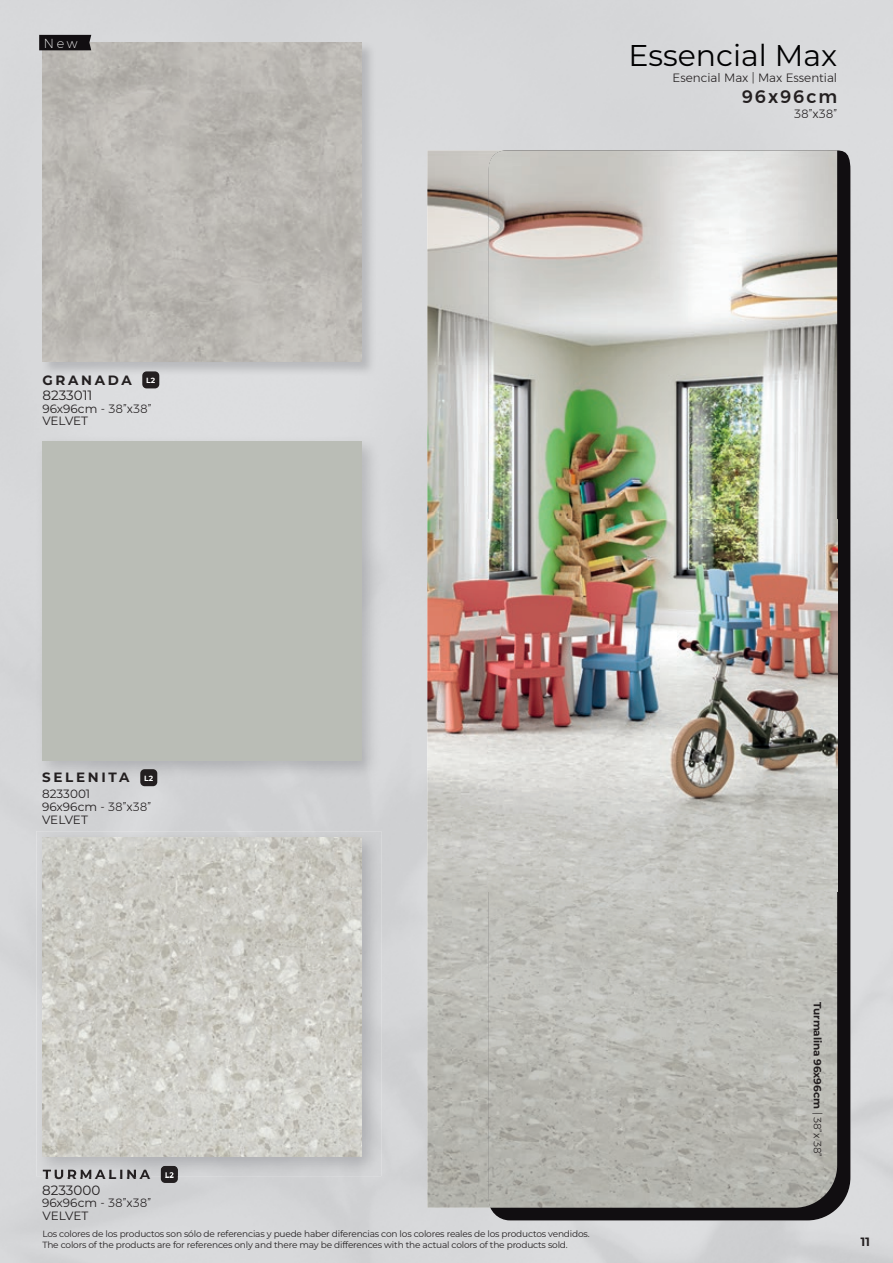
<style>
.page{position:relative;width:893px;height:1263px;background:#d7d8da}
.page>*{position:absolute;margin:0;border:0;box-sizing:border-box;transform-origin:0 0}
.t1{font:30px "Montserrat";color:#000001}
.t2{font:500 18px "Montserrat";letter-spacing:.1em;color:#231f20}
.t3{font:700 13.5px "Montserrat";letter-spacing:.2em;color:#231f20}
.t4{font:13.5px "Montserrat";color:#231f20}
.t5{font:200 12.75px "Montserrat";color:#fff}
.t6{font:12px/13.2px "Montserrat";color:#231f20}
.t7{font:300 12px "Montserrat";color:#231f20}
.t8{font:600 12px "Montserrat";color:#231f20}
.t9{font:700 10.5px "Montserrat";letter-spacing:-.01em;color:#231f20}
.t10{font:9px/10.8px "Montserrat";letter-spacing:-.02em;color:#231f20}
.t11{font:700 7.5px "Montserrat";color:#fff}
.s1{font-weight:300}
</style>
<div class="page">
<img style="left:36px;top:435px;width:345px;height:345px">
<div style="left:42px;top:441px;width:319px;height:319px;background:#babdb6"></div>
<div style="left:140px;top:769px;width:17px;height:17px;background:#231f20;border-radius:4px"></div>
<div style="left:161px;top:1166px;width:17px;height:17px;background:#231f20;border-radius:4px"></div>
<img style="left:36px;top:831px;width:345px;height:345px">
<img style="left:43px;top:1170px;width:107px;height:6px">
<img style="left:161px;top:1166px;width:17px;height:10px">
<svg style="left:165px;top:1172px;width:9px;height:4px"></svg>
<img style="left:42px;top:837px;width:319px;height:319px">
<svg style="left:488px;top:148px;width:362px;height:1072px;background:#221f22"></svg>
<img style="left:427px;top:150px;width:61px;height:1058px">
<img style="left:488px;top:150px;width:349px;height:1058px">
<img style="left:41px;top:41px;width:335px;height:335px">
<img style="left:42px;top:43px;width:319px;height:319px">
<div style="left:142px;top:371px;width:17px;height:17px;background:#231f20;border-radius:4px"></div>
<svg style="left:39px;top:35px;width:52px;height:15px"></svg>
<div style="left:44px;top:35px;width:41px;height:15px;background:#110e11"></div>
<h3 class="t5" style="left:44px;top:34px;width:35px">New</h3>
<h3 class="t3" style="left:42px;top:370px;width:91px">GRANADA</h3>
<h3 class="t4" style="left:42px;top:386px;width:52px">8233011</h3>
<h3 class="t6" style="left:42px;top:402px;width:111px;line-height:12.6px">96x96cm <span class="s1">- 38”x38”<br></span>VELVET</h3>
<p class="t11" style="left:146px;top:375px;width:10px">L2</p>
<h1 class="t1" style="left:628px;top:35px;width:210px">Essencial Max</h1>
<h2 class="t2" style="left:742px;top:82px;width:97px">96x96cm</h2>
<h3 class="t7" style="left:794px;top:104px;width:45px">38”x38”</h3>
<h3 class="t7" style="left:673px;top:68px;width:166px">Esencial Max | Max Essential</h3>
<h3 class="t3" style="left:42px;top:768px;width:89px">SELENITA</h3>
<h3 class="t6" style="left:42px;top:786px;width:111px">8233001<br>96x96cm <span class="s1">- 38”x38”<br></span>VELVET</h3>
<p class="t11" style="left:144px;top:773px;width:10px">L2</p>
<h3 class="t3" style="left:43px;top:1164px;width:109px">TURMALINA</h3>
<h3 class="t4" style="left:42px;top:1181px;width:60px">8233000</h3>
<h3 class="t6" style="left:42px;top:1196px;width:111px">96x96cm <span class="s1">- 38”x38”<br></span>VELVET</h3>
<p class="t11" style="left:165px;top:1169px;width:10px">L2</p>
<p class="t10" style="left:42px;top:1228px;width:549px">Los colores de los productos son sólo de referencias y puede haber diferencias con los colores reales de los productos vendidos.<br>The colors of the products are for references only and there may be differences with the actual colors of the products sold.</p>
<p class="t9" style="left:825px;top:1002px;width:156px;rotate:90deg">Turmalina 96x96cm <span class="s1">| 38”x 38”</span></p>
<h3 class="t8" style="left:861px;top:1232px;width:11px">11</h3>
</div>
